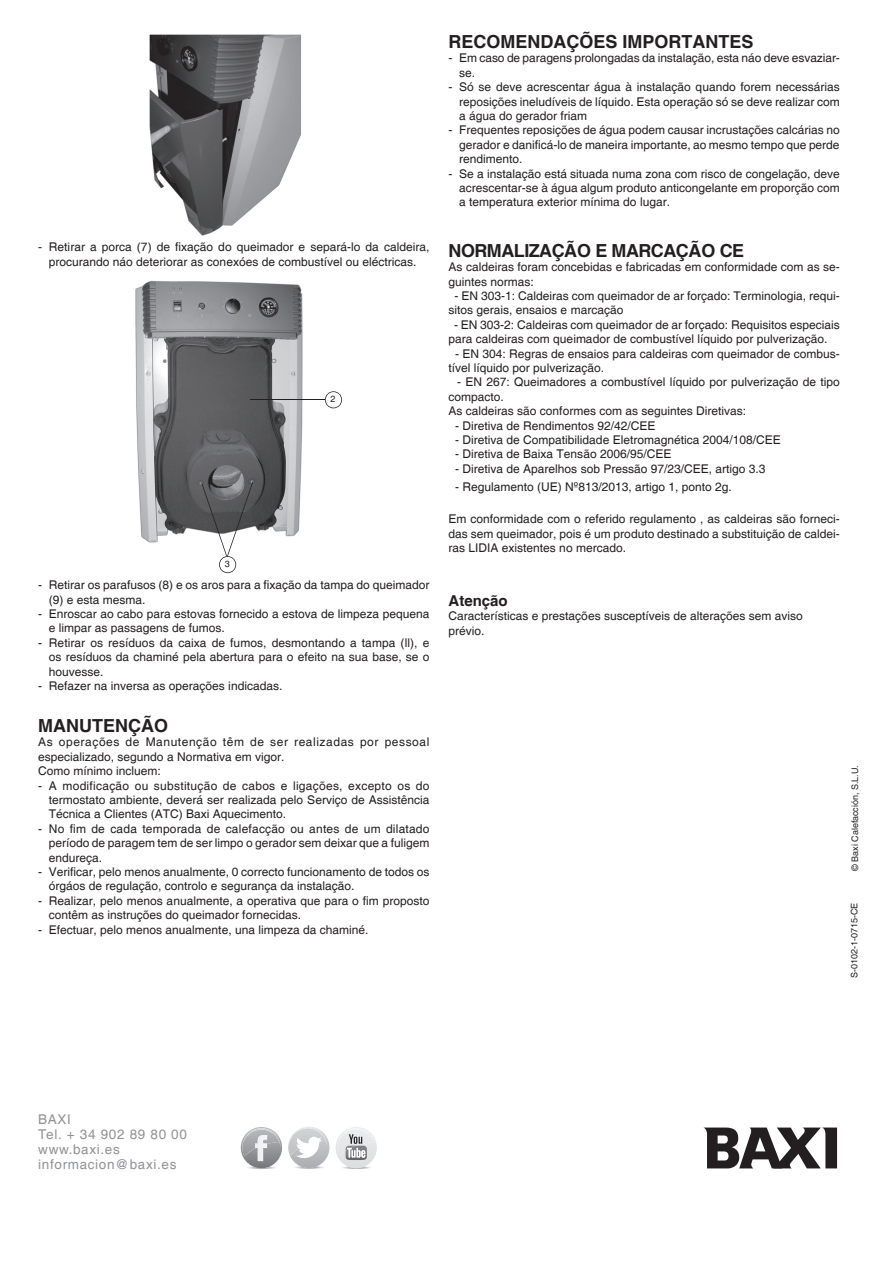
<style>
.page{position:relative;width:893px;height:1263px;background:#fff}
.page>*{position:absolute;margin:0;border:0;box-sizing:border-box;transform-origin:0 0}
.t1{font:700 18px "Helvetica";color:#231f20}
.t2{font:700 18px "Helvetica";letter-spacing:-.03em;color:#231f20}
.t3{font:700 15px "Helvetica";color:#231f20}
.t4{font:13.5px/15px "Helvetica";letter-spacing:.05em;color:#919295}
.t5{font:12px/14.4px "Helvetica";color:#231f20}
.t6{font:9px "Helvetica";color:#231f20}
</style>
<div class="page">
<svg style="left:703px;top:1127px;width:134px;height:41px"></svg>
<img style="left:249px;top:1166px;width:27px;height:3px">
<svg style="left:241px;top:1141px;width:27px;height:27px"></svg>
<img style="left:242px;top:1128px;width:38px;height:20px">
<img style="left:344px;top:1167px;width:27px;height:2px">
<svg style="left:336px;top:1141px;width:31px;height:27px"></svg>
<img style="left:337px;top:1128px;width:37px;height:20px">
<img style="left:294px;top:1166px;width:30px;height:3px">
<svg style="left:289px;top:1127px;width:38px;height:31px"></svg>
<img style="left:135px;top:280px;width:168px;height:263px">
<svg style="left:201px;top:481px;width:52px;height:92px"></svg>
<hr style="left:250px;top:399px;width:74px;height:1px;background:#231f20">
<svg style="left:325px;top:391px;width:17px;height:17px"></svg>
<img style="left:150px;top:34px;width:151px;height:202px">
<p class="t5" style="left:38px;top:240px;width:393px;text-align:center">- Retirar a porca (7) de fixação do queimador e separá-lo da caldeira, procurando náo deteriorar as conexóes de combustível ou eléctricas.</p>
<p class="t6" style="left:225px;top:559px;width:7px">3</p>
<p class="t6" style="left:331px;top:394px;width:7px">2</p>
<p class="t5" style="left:49px;top:578px;width:382px;text-indent:-11px">- Retirar os parafusos (8) e os aros para a fixação da tampa do queimador (9) e esta mesma.</p>
<p class="t5" style="left:49px;top:607px;width:382px;text-indent:-11px">- Enroscar ao cabo para estovas fornecido a estova de limpeza pequena e limpar as passagens de fumos.</p>
<p class="t5" style="left:49px;top:636px;width:382px;text-align:justify;text-indent:-11px">- Retirar os resíduos da caixa de fumos, desmontando a tampa (ll), e os resíduos da chaminé pela abertura para o efeito na sua base, se o houvesse.</p>
<p class="t5" style="left:38px;top:679px;width:246px">- Refazer na inversa as operações indicadas.</p>
<h1 class="t1" style="left:38px;top:715px;width:131px">MANUTENÇÃO</h1>
<p class="t5" style="left:38px;top:735px;width:393px">As operações de Manutenção têm de ser realizadas por pessoal especializado, segundo a Normativa em vigor.<br>Como mínimo incluem:</p>
<p class="t5" style="left:49px;top:778px;width:382px;text-align:justify;text-indent:-11px">- A modificação ou substitução de cabos e ligações, excepto os do termostato ambiente, deverá ser realizada pelo Serviço de Assistência Técnica a Clientes (ATC) Baxi Aquecimento.</p>
<p class="t5" style="left:49px;top:822px;width:382px;text-align:justify;text-indent:-11px">- No fim de cada temporada de calefacção ou antes de um dilatado período de paragem tem de ser limpo o gerador sem deixar que a fuligem endureça.</p>
<p class="t5" style="left:49px;top:865px;width:382px;text-indent:-11px">- Verificar, pelo menos anualmente, 0 correcto funcionamento de todos os órgáos de regulação, controlo e segurança da instalação.</p>
<p class="t5" style="left:49px;top:894px;width:382px;text-indent:-11px">- Realizar, pelo menos anualmente, a operativa que para o fim proposto contêm as instruções do queimador fornecidas.</p>
<p class="t5" style="left:38px;top:922px;width:332px">- Efectuar, pelo menos anualmente, una limpeza da chaminé.</p>
<h1 class="t1" style="left:449px;top:31px;width:307px">RECOMENDAÇÕES IMPORTANTES</h1>
<p class="t5" style="left:459px;top:51px;width:382px;text-indent:-11px">- Em caso de paragens prolongadas da instalação, esta náo deve esvaziar&shy;se.</p>
<p class="t5" style="left:459px;top:80px;width:382px;text-align:justify;text-indent:-11px">- Só se deve acrescentar água à instalação quando forem necessárias reposições ineludíveis de líquido. Esta operação só se deve realizar com a água do gerador friam</p>
<p class="t5" style="left:459px;top:123px;width:382px;text-align:justify;text-indent:-11px">- Frequentes reposições de água podem causar incrustações calcárias no gerador e danificá-lo de maneira importante, ao mesmo tempo que perde rendimento.</p>
<p class="t5" style="left:459px;top:167px;width:382px;text-align:justify;text-indent:-11px">- Se a instalação está situada numa zona com risco de congelação, deve acrescentar-se à água algum produto anticongelante em proporção com a temperatura exterior mínima do lugar.</p>
<h1 class="t2" style="left:449px;top:239px;width:297px">NORMALIZAÇÃO E MARCAÇÃO CE</h1>
<p class="t5" style="left:449px;top:260px;width:393px">As caldeiras foram concebidas e fabricadas em conformidade com as se&shy;guintes normas:</p>
<p class="t5" style="left:449px;top:289px;width:393px;text-indent:6px">- EN 303-1: Caldeiras com queimador de ar forçado: Terminologia, requi&shy;sitos gerais, ensaios e marcação</p>
<p class="t5" style="left:449px;top:318px;width:393px;text-indent:5px">- EN 303-2: Caldeiras com queimador de ar forçado: Requisitos especiais para caldeiras com queimador de combustível líquido por pulverização.</p>
<p class="t5" style="left:449px;top:347px;width:393px;text-indent:7px">- EN 304: Regras de ensaios para caldeiras com queimador de combus&shy;tível líquido por pulverização.</p>
<p class="t5" style="left:449px;top:375px;width:393px;text-indent:9px">- EN 267: Queimadores a combustível líquido por pulverização de tipo compacto.<br>As caldeiras são conformes com as seguintes Diretivas:</p>
<p class="t5" style="left:455px;top:419px;width:202px">- Diretiva de Rendimentos 92/42/CEE</p>
<p class="t5" style="left:455px;top:433px;width:327px">- Diretiva de Compatibilidade Eletromagnética 2004/108/CEE</p>
<p class="t5" style="left:455px;top:447px;width:218px">- Diretiva de Baixa Tensão 2006/95/CEE</p>
<p class="t5" style="left:455px;top:462px;width:312px">- Diretiva de Aparelhos sob Pressão 97/23/CEE, artigo 3.3</p>
<p class="t5" style="left:455px;top:480px;width:278px">- Regulamento (UE) Nº813/2013, artigo 1, ponto 2g.</p>
<p class="t5" style="left:449px;top:512px;width:393px;text-align:justify">Em conformidade com o referido regulamento , as caldeiras são forneci&shy;das sem queimador, pois é um produto destinado a substituição de caldei&shy;ras LIDIA existentes no mercado.</p>
<p class="t3" style="left:449px;top:591px;width:61px">Atenção</p>
<p class="t5" style="left:449px;top:609px;width:356px">Características e prestações susceptíveis de alterações sem aviso prévio.</p>
<p class="t6" style="left:850px;top:871px;width:107px;rotate:-90deg">© Baxi Calefacción, S.L.U.</p>
<p class="t6" style="left:849px;top:978px;width:77px;rotate:-90deg">S-0102-1-0715-CE</p>
<p class="t4" style="left:38px;top:1112px;width:150px">BAXI<br>Tel. + 34 902 89 80 00 www.baxi.es informacion@baxi.es</p>
</div>
